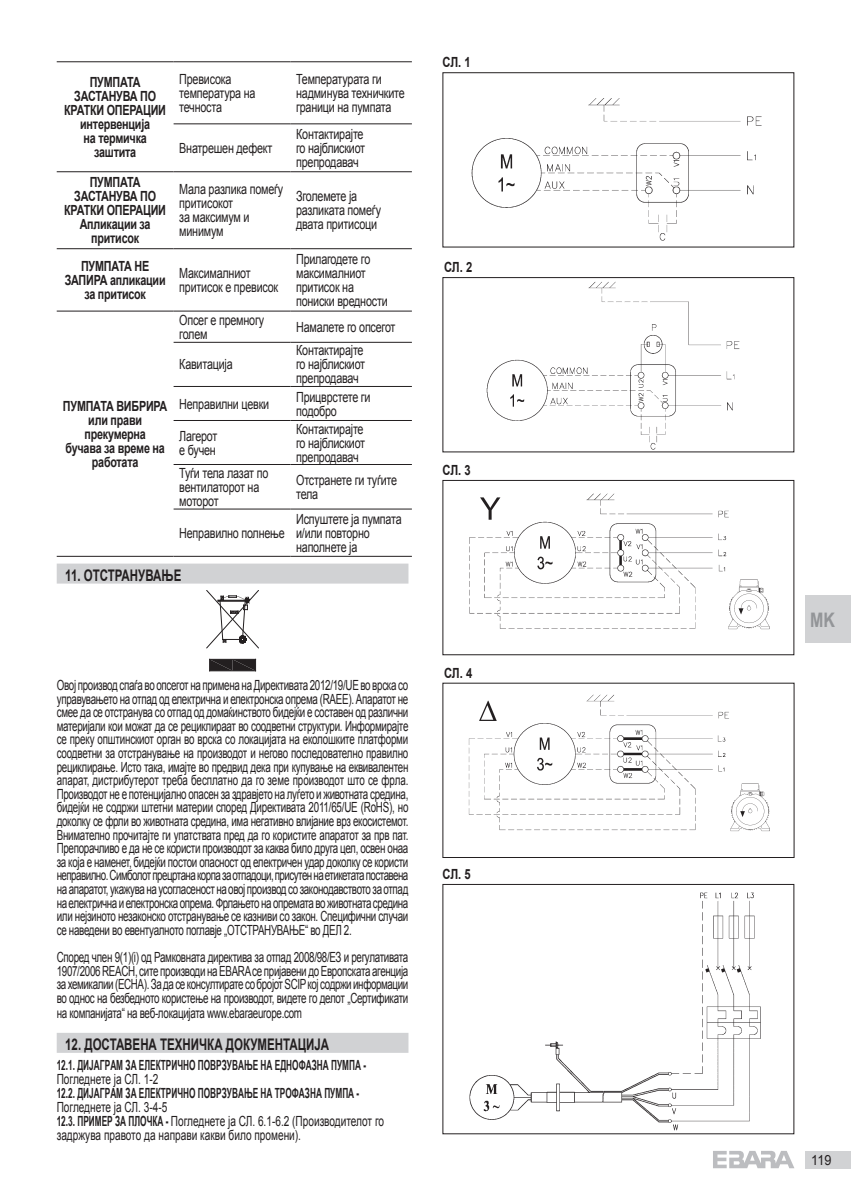
<style>
.page{position:relative;width:851px;height:1191px;background:#fff}
.page>*{position:absolute;margin:0;border:0;box-sizing:border-box;transform-origin:0 0}
.t1{font:700 20px "Arial";color:#939598;scale:.8 1}
.t2{font:700 16px "Arial";color:#231f20;scale:.72 1}
.t3{font:14px/13.6px "Arial";letter-spacing:-.02em;color:#231f20;text-align:justify;scale:.7 1}
.t4{font:14px/14px "Arial";letter-spacing:-.02em;color:#231f20;scale:.77 1}
.t5{font:700 14px/14px "Arial";letter-spacing:-.02em;color:#231f20;text-align:center;scale:.77 1}
.t6{font:14px/14px "Arial";color:#231f20;scale:.72 1}
.t7{font:700 14px "Arial Narrow";color:#231f20;scale:.72 1}
.t8{font:700 14px "Arial";letter-spacing:-.02em;color:#231f20;scale:.8 1}
.t9{font:14px "Arial";letter-spacing:-.02em;color:#231f20;scale:.9 1}
.s1{font-family:"Arial Narrow";font-weight:700}
</style>
<div class="page">
<div style="left:805px;top:1151px;width:45px;height:17px;background:#d1d2d4"></div>
<svg style="left:713px;top:1151px;width:81px;height:17px"></svg>
<div style="left:57px;top:563px;width:351px;height:20px;background:#d1d2d4"></div>
<div style="left:57px;top:1032px;width:351px;height:20px;background:#d1d2d4"></div>
<svg style="left:209px;top:659px;width:47px;height:12px"></svg>
<svg style="left:206px;top:590px;width:53px;height:58px"></svg>
<img style="left:471px;top:98px;width:291px;height:143px">
<div style="left:442px;top:72px;width:352px;height:175px;border:1px solid #231f20"></div>
<img style="left:469px;top:892px;width:292px;height:239px">
<img style="left:468px;top:694px;width:302px;height:138px">
<div style="left:442px;top:683px;width:352px;height:175px;border:1px solid #231f20"></div>
<img style="left:469px;top:493px;width:301px;height:137px">
<div style="left:442px;top:480px;width:352px;height:175px;border:1px solid #231f20"></div>
<img style="left:486px;top:281px;width:254px;height:169px">
<div style="left:442px;top:277px;width:352px;height:175px;border:1px solid #231f20"></div>
<div style="left:805px;top:595px;width:45px;height:48px;background:#d1d2d4"></div>
<hr style="left:57px;top:556px;width:116px;height:1px;background:#231f20">
<hr style="left:57px;top:61px;width:116px;height:1px;background:#231f20">
<hr style="left:57px;top:171px;width:116px;height:1px;background:#231f20">
<hr style="left:57px;top:248px;width:116px;height:1px;background:#231f20">
<hr style="left:57px;top:311px;width:116px;height:1px;background:#231f20">
<hr style="left:173px;top:61px;width:117px;height:1px;background:#231f20">
<hr style="left:290px;top:61px;width:122px;height:1px;background:#231f20">
<hr style="left:173px;top:123px;width:117px;height:1px;background:#231f20">
<hr style="left:290px;top:123px;width:122px;height:1px;background:#231f20">
<hr style="left:173px;top:171px;width:117px;height:1px;background:#231f20">
<hr style="left:290px;top:171px;width:122px;height:1px;background:#231f20">
<hr style="left:173px;top:248px;width:117px;height:1px;background:#231f20">
<hr style="left:290px;top:248px;width:122px;height:1px;background:#231f20">
<hr style="left:173px;top:311px;width:117px;height:1px;background:#231f20">
<hr style="left:290px;top:311px;width:122px;height:1px;background:#231f20">
<hr style="left:173px;top:342px;width:117px;height:1px;background:#231f20">
<hr style="left:290px;top:342px;width:122px;height:1px;background:#231f20">
<hr style="left:173px;top:386px;width:117px;height:1px;background:#231f20">
<hr style="left:290px;top:386px;width:122px;height:1px;background:#231f20">
<hr style="left:173px;top:420px;width:117px;height:1px;background:#231f20">
<hr style="left:290px;top:420px;width:122px;height:1px;background:#231f20">
<hr style="left:173px;top:464px;width:117px;height:1px;background:#231f20">
<hr style="left:290px;top:464px;width:122px;height:1px;background:#231f20">
<hr style="left:173px;top:508px;width:117px;height:1px;background:#231f20">
<hr style="left:290px;top:508px;width:122px;height:1px;background:#231f20">
<hr style="left:173px;top:556px;width:117px;height:1px;background:#231f20">
<hr style="left:290px;top:556px;width:122px;height:1px;background:#231f20">
<p class="t5" style="left:64px;top:75px;width:134px">ПУМПАТА<br>ЗАСТАНУВА ПО<br>КРАТКИ ОПЕРАЦИИ интервенција<br>на термичка заштита</p>
<p class="t4" style="left:179px;top:72px;width:101px">Превисока температура на течноста</p>
<p class="t4" style="left:296px;top:72px;width:143px">Температурата ги надминува техничките граници на пумпата</p>
<p class="t4" style="left:296px;top:127px;width:91px;text-align:justify">Контактирајте го најблискиот препродавач</p>
<p class="t4" style="left:179px;top:141px;width:122px">Внатрешен дефект</p>
<p class="t5" style="left:64px;top:176px;width:134px">ПУМПАТА<br>ЗАСТАНУВА ПО<br>КРАТКИ ОПЕРАЦИИ<br>Апликации за притисок</p>
<p class="t4" style="left:179px;top:182px;width:137px">Мала разлика помеѓу притисокот<br>за максимум и минимум</p>
<p class="t4" style="left:296px;top:189px;width:112px">Зголемете ја разликата помеѓу двата притисоци</p>
<p class="t5" style="left:65px;top:259px;width:133px">ПУМПАТА НЕ<br>ЗАПИРА апликации за притисок</p>
<p class="t4" style="left:179px;top:266px;width:130px">Максималниот притисок е превисок</p>
<p class="t4" style="left:296px;top:252px;width:120px">Прилагодете го максималниот притисок на пониски вредности</p>
<p class="t5" style="left:63px;top:399px;width:137px">ПУМПАТА ВИБРИРА или прави прекумерна<br>бучава за време на работата</p>
<p class="t4" style="left:179px;top:313px;width:112px">Опсег е премногу голем</p>
<p class="t4" style="left:296px;top:320px;width:130px">Намалете го опсегот</p>
<p class="t4" style="left:179px;top:358px;width:71px">Кавитација</p>
<p class="t4" style="left:296px;top:344px;width:91px;text-align:justify">Контактирајте го најблискиот препродавач</p>
<p class="t4" style="left:179px;top:397px;width:118px">Неправилни цевки</p>
<p class="t4" style="left:296px;top:390px;width:98px">Прицврстете ги подобро</p>
<p class="t4" style="left:179px;top:429px;width:51px">Лагерот е бучен</p>
<p class="t4" style="left:296px;top:422px;width:91px;text-align:justify">Контактирајте го најблискиот препродавач</p>
<p class="t4" style="left:179px;top:466px;width:117px">Туѓи тела лазат по вентилаторот на моторот</p>
<p class="t4" style="left:296px;top:473px;width:133px">Отстранете ги туѓите тела</p>
<p class="t4" style="left:179px;top:526px;width:138px">Неправилно полнење</p>
<p class="t4" style="left:296px;top:512px;width:138px">Испуштете ја пумпата и/или повторно наполнете ја</p>
<p class="t2" style="left:65px;top:564px;width:163px">11. ОТСТРАНУВАЊЕ</p>
<p class="t3" style="left:57px;top:678px;width:504px">Овој производ спаѓа во опсегот на примена на Директивата 2012/19/UE во врска со управувањето на отпад од електрична и електронска опрема (RAEE). Апаратот не смее да се отстранува со отпад од домаќинството бидејќи е составен од различни материјали кои можат да се рециклираат во соодветни структури. Информирајте се преку општинскиот орган во врска со локацијата на еколошките платформи соодветни за отстранување на производот и негово последователно правилно рециклирање. Исто така, имајте во предвид дека при купување на еквивалентен апарат, дистрибутерот треба бесплатно да го земе производот што се фрла.<br>Производот не е потенцијално опасен за здравјето на луѓето и животната средина, бидејќи не содржи штетни материи според Директивата 2011/65/UE (RoHS), но доколку се фрли во животната средина, има негативно влијание врз екосистемот.<br>Внимателно прочитајте ги упатствата пред да го користите апаратот за прв пат.<br>Препорачливо е да не се користи производот за каква било друга цел, освен онаа за која е наменет, бидејќи постои опасност од електричен удар доколку се користи неправилно. Симболот прецртана корпа за отпадоци, присутен на етикетата поставена на апаратот, укажува на усогласеност на овој производ со законодавството за отпад на електрична и електронска опрема. Фрлањето на опремата во животната средина или нејзиното незаконско отстранување се казниви со закон. Специфични случаи се наведени во евентуалното поглавје „ОТСТРАНУВАЊЕ“ во ДЕЛ 2.</p>
<p class="t3" style="left:57px;top:950px;width:504px">Според член 9(1)(i) од Рамковната директива за отпад 2008/98/ЕЗ и регулативата 1907/2006 REACH, сите производи на EBARA се пријавени до Европската агенција за хемикалии (ECHA). За да се консултирате со бројот SCIP кој содржи информации во однос на безбедното користење на производот, видете го делот „Сертификати</p>
<p class="t3" style="left:57px;top:1006px;width:352px">на компанијата“ на веб-локацијата www.ebaraeurope.com</p>
<p class="t2" style="left:65px;top:1033px;width:368px">12. ДОСТАВЕНА ТЕХНИЧКА ДОКУМЕНТАЦИЈА</p>
<p class="t7" style="left:57px;top:1054px;width:431px">12.1. ДИЈАГРАМ ЗА ЕЛЕКТРИЧНО ПОВРЗУВАЊЕ НА ЕДНОФАЗНА ПУМПА -</p>
<p class="t6" style="left:57px;top:1071px;width:143px">Погледнете ја СЛ. 1-2</p>
<p class="t7" style="left:57px;top:1082px;width:422px">12.2. ДИЈАГРАМ ЗА ЕЛЕКТРИЧНО ПОВРЗУВАЊЕ НА ТРОФАЗНА ПУМПА -</p>
<p class="t6" style="left:57px;top:1099px;width:456px">Погледнете ја СЛ. 3-4-5<br><span class="s1">12.3. ПРИМЕР ЗА ПЛОЧКА -</span> Погледнете ја СЛ. 6.1-6.2 (Производителот го задржува правото да направи какви било промени).</p>
<p class="t8" style="left:442px;top:53px;width:37px">СЛ. 1</p>
<p class="t8" style="left:444px;top:257px;width:37px">СЛ. 2</p>
<p class="t8" style="left:442px;top:461px;width:37px">СЛ. 3</p>
<p class="t8" style="left:444px;top:663px;width:37px">СЛ. 4</p>
<p class="t8" style="left:442px;top:865px;width:37px">СЛ. 5</p>
<h1 class="t1" style="left:810px;top:606px;width:33px">MK</h1>
<p class="t9" style="left:811px;top:1150px;width:24px">119</p>
</div>
